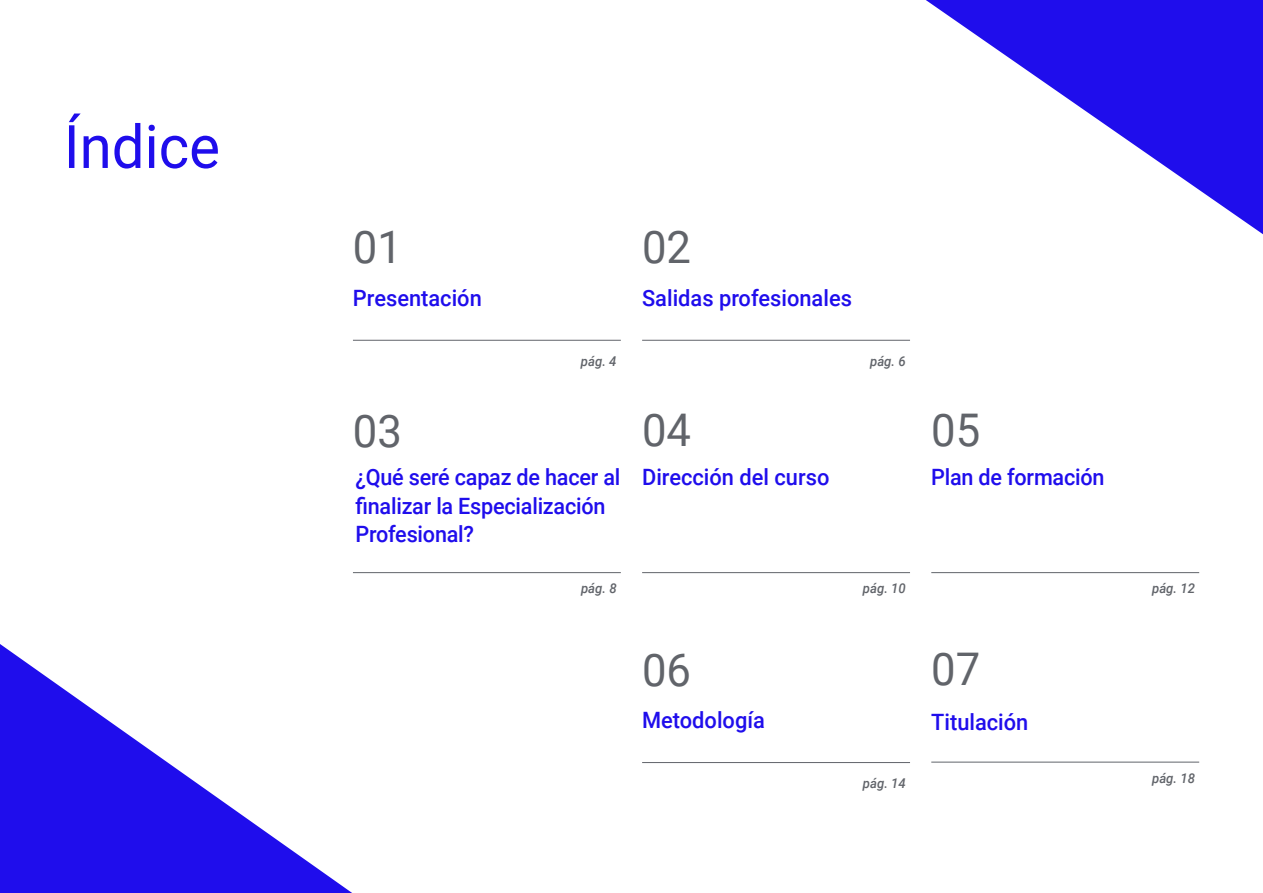
<style>
.page{position:relative;width:1263px;height:893px;background:#fff}
.page>*{position:absolute;margin:0;border:0;box-sizing:border-box;transform-origin:0 0}
.t1{font:60px "Roboto";color:#1f0dec}
.t2{font:45px "Roboto";color:#61646a}
.t3{font:500 22.5px/28.5px "Roboto";letter-spacing:-.01em;color:#1f0dec;scale:.96 1}
.t4{font:500 22.5px "Roboto";letter-spacing:-.01em;color:#1f0dec}
.t5{font:italic 500 13.5px "Roboto";color:#61646a}
</style>
<div class="page">
<svg style="left:0;top:644px;width:352px;height:249px"></svg>
<svg style="left:926px;top:0;width:337px;height:234px"></svg>
<hr style="left:353px;top:340px;width:268px;height:1px;background:#61646a">
<hr style="left:931px;top:762px;width:268px;height:1px;background:#61646a">
<hr style="left:642px;top:340px;width:268px;height:1px;background:#61646a">
<hr style="left:353px;top:572px;width:268px;height:1px;background:#61646a">
<hr style="left:642px;top:572px;width:268px;height:1px;background:#61646a">
<hr style="left:931px;top:572px;width:268px;height:1px;background:#61646a">
<hr style="left:642px;top:762px;width:268px;height:1px;background:#61646a">
<h1 class="t1" style="left:64px;top:105px;width:158px">Índice</h1>
<h2 class="t2" style="left:353px;top:216px;width:51px">01</h2>
<h2 class="t2" style="left:642px;top:216px;width:51px">02</h2>
<p class="t4" style="left:353px;top:282px;width:130px">Presentación</p>
<p class="t4" style="left:642px;top:282px;width:211px">Salidas profesionales</p>
<p class="t5" style="left:581px;top:351px;width:37px">pág. 4</p>
<p class="t5" style="left:870px;top:351px;width:37px">pág. 6</p>
<h2 class="t2" style="left:353px;top:399px;width:51px">03</h2>
<h2 class="t2" style="left:642px;top:399px;width:51px">04</h2>
<h2 class="t2" style="left:931px;top:399px;width:51px">05</h2>
<p class="t3" style="left:355px;top:462px;width:277px">¿Qué seré capaz de hacer al finalizar la Especialización<br>Profesional?</p>
<p class="t4" style="left:642px;top:461px;width:189px">Dirección del curso</p>
<p class="t3" style="left:931px;top:462px;width:182px">Plan de formación</p>
<p class="t5" style="left:581px;top:579px;width:37px">pág. 8</p>
<p class="t5" style="left:863px;top:579px;width:44px">pág. 10</p>
<p class="t5" style="left:1152px;top:579px;width:44px">pág. 12</p>
<h2 class="t2" style="left:642px;top:638px;width:51px">06</h2>
<p class="t4" style="left:642px;top:704px;width:124px">Metodología</p>
<p class="t5" style="left:863px;top:774px;width:44px">pág. 14</p>
<h2 class="t2" style="left:931px;top:638px;width:51px">07</h2>
<p class="t4" style="left:931px;top:706px;width:99px">Titulación</p>
<p class="t5" style="left:1152px;top:769px;width:44px">pág. 18</p>
</div>
